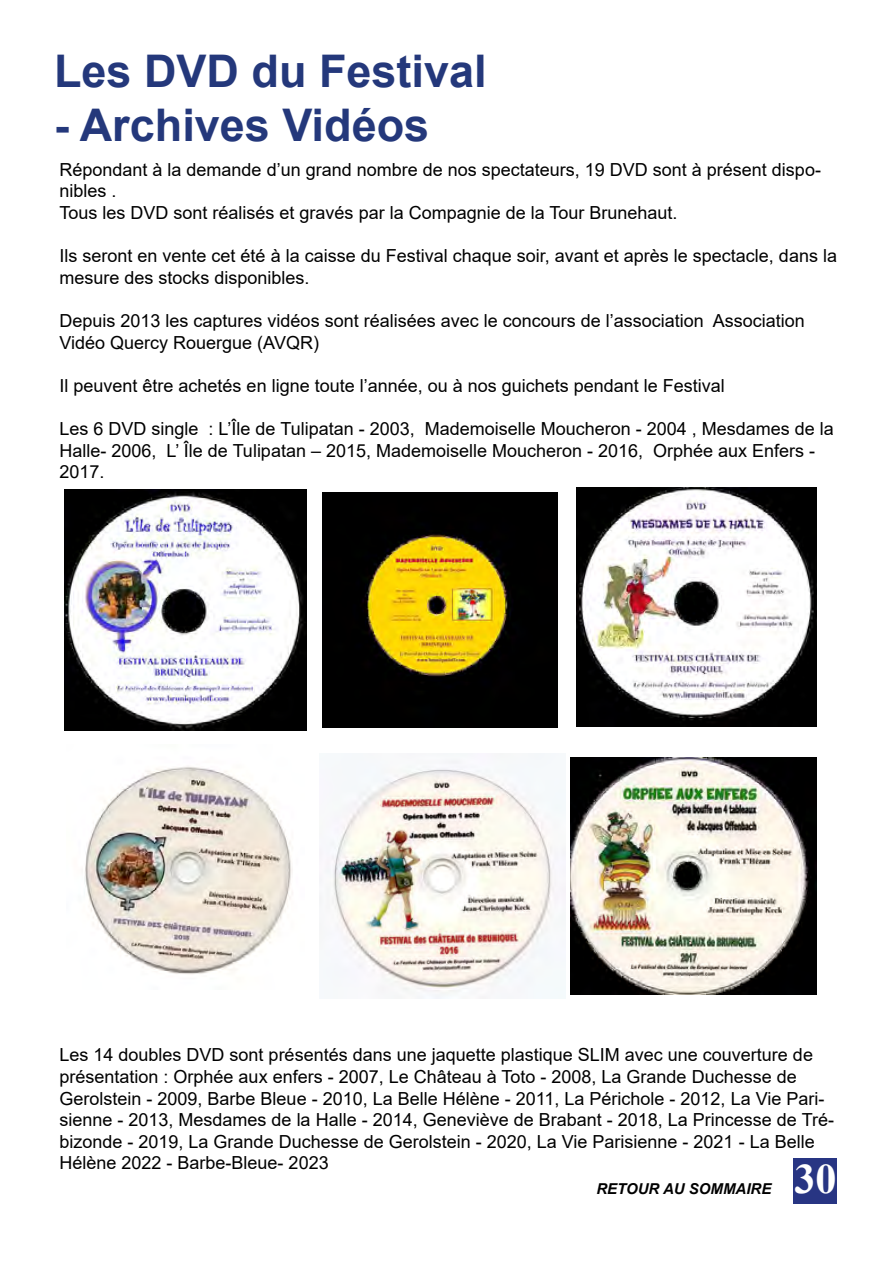
<style>
.page{position:relative;width:893px;height:1263px;background:#fff}
.page>*{position:absolute;margin:0;border:0;box-sizing:border-box;transform-origin:0 0}
.t1{font:700 45px "Arial";color:#24387b}
.t2{font:700 42px "Times New Roman";color:#fff}
.t3{font:18px/21.6px "Arial";color:#000}
.t4{font:italic 700 15px "Arial";color:#000}
</style>
<div class="page">
<img style="left:65px;top:489px;width:241px;height:241px">
<img style="left:84px;top:766px;width:208px;height:208px">
<img style="left:322px;top:492px;width:235px;height:235px">
<img style="left:577px;top:487px;width:239px;height:239px">
<img style="left:320px;top:753px;width:245px;height:245px">
<img style="left:571px;top:757px;width:245px;height:237px">
<div style="left:793px;top:1158px;width:43px;height:45px;background:#283583"></div>
<h1 class="t1" style="left:54px;top:39px;width:434px">Les DVD du Festival</h1>
<h1 class="t1" style="left:54px;top:93px;width:377px">- Archives Vidéos</h1>
<p class="t3" style="left:60px;top:159px;width:763px">Répondant à la demande d’un grand nombre de nos spectateurs, 19 DVD sont à présent dispo&shy;nibles .<br>Tous les DVD sont réalisés et gravés par la Compagnie de la Tour Brunehaut.</p>
<p class="t3" style="left:60px;top:245px;width:779px">Ils seront en vente cet été à la caisse du Festival chaque soir, avant et après le spectacle, dans la mesure des stocks disponibles.</p>
<p class="t3" style="left:60px;top:310px;width:747px">Depuis 2013 les captures vidéos sont réalisées avec le concours de l’association Association<br>Vidéo Quercy Rouergue (AVQR)</p>
<p class="t3" style="left:60px;top:375px;width:667px">Il peuvent être achetés en ligne toute l’année, ou à nos guichets pendant le Festival</p>
<p class="t3" style="left:60px;top:418px;width:776px">Les 6 DVD single : L’Île de Tulipatan - 2003, Mademoiselle Moucheron - 2004 , Mesdames de la<br>Halle- 2006, L’ Île de Tulipatan – 2015, Mademoiselle Moucheron - 2016, Orphée aux Enfers -<br>2017.</p>
<p class="t3" style="left:60px;top:1044px;width:776px">Les 14 doubles DVD sont présentés dans une jaquette plastique SLIM avec une couverture de présentation : Orphée aux enfers - 2007, Le Château à Toto - 2008, La Grande Duchesse de Gerolstein - 2009, Barbe Bleue - 2010, La Belle Hélène - 2011, La Périchole - 2012, La Vie Pari&shy;sienne - 2013, Mesdames de la Halle - 2014, Geneviève de Brabant - 2018, La Princesse de Tré&shy;bizonde - 2019, La Grande Duchesse de Gerolstein - 2020, La Vie Parisienne - 2021 - La Belle Hélène 2022 - Barbe-Bleue- 2023</p>
<p class="t4" style="left:596px;top:1179px;width:177px">RETOUR AU SOMMAIRE</p>
<h2 class="t2" style="left:794px;top:1148px;width:43px">30</h2>
</div>
